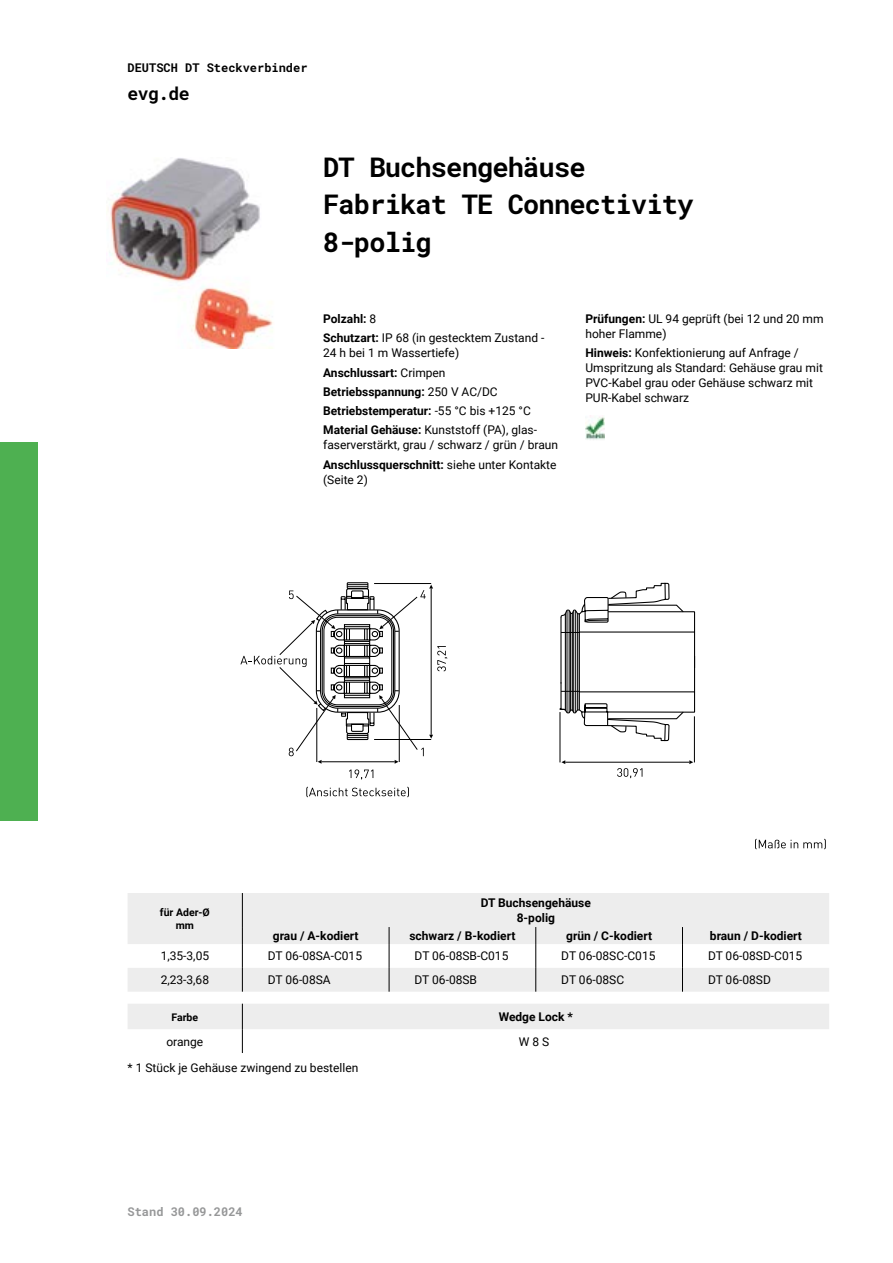
<style>
.page{position:relative;width:893px;height:1263px;background:#fff}
.page>*{position:absolute;margin:0;border:0;box-sizing:border-box;transform-origin:0 0}
.t1{font:700 27px/37.5px "Roboto Mono";letter-spacing:-.03em;color:#000}
.t2{font:700 18px "Roboto Mono";color:#000}
.t3{font:12px/19.2px "Roboto";color:#000}
.t4{font:700 12px/14.4px "Roboto";color:#000;text-align:center}
.t5{font:700 12px "Roboto Mono";color:#000}
.t6{font:700 12px "Roboto Mono";color:#969798}
.t7{font:700 10.5px/12.8px "Roboto";color:#000;text-align:center}
.s1{font-weight:700}
.s2{font-style:inherit}
</style>
<div class="page">
<div style="left:0;top:442px;width:893px;height:379px;background:#4eb051"></div>
<div style="left:38px;top:38px;width:855px;height:1187px;background:#fff"></div>
<svg style="left:755px;top:839px;width:71px;height:10px"></svg>
<div style="left:347px;top:582px;width:21px;height:7px;border:1px solid #000"></div>
<hr style="left:374px;top:583px;width:57px;height:1px;background:#000">
<svg style="left:559px;top:582px;width:137px;height:196px"></svg>
<svg style="left:306px;top:787px;width:103px;height:10px"></svg>
<svg style="left:240px;top:584px;width:208px;height:196px"></svg>
<img style="left:107px;top:158px;width:166px;height:191px">
<img style="left:585px;top:415px;width:19px;height:25px">
<svg style="left:128px;top:893px;width:701px;height:99px"></svg>
<svg style="left:128px;top:1004px;width:701px;height:49px"></svg>
<p class="t5" style="left:128px;top:60px;width:182px">DEUTSCH DT Steckverbinder</p>
<h2 class="t2" style="left:128px;top:80px;width:64px">evg.de</h2>
<h1 class="t1" style="left:323px;top:147px;width:372px">DT Buchsengehäuse<br>Fabrikat TE Connectivity<br>8-polig</h1>
<p class="t3" style="left:323px;top:309px;width:223px"><span class="s1">Polzahl:</span> 8<br><span class="s1">Schutzart:</span> IP 68 (in gestecktem Zustand -</p>
<p class="t3" style="left:323px;top:343px;width:215px">24 h bei 1 m Wassertiefe)<br><span class="s1">Anschlussart:</span> Crimpen<br><span class="s1">Betriebsspannung:</span> 250 V AC/DC<br><span class="s1">Betriebstemperatur:</span> -55 °C bis +125 °C<br><span class="s1">Material Gehäuse:</span> Kunststoff (PA), glas-</p>
<p class="t3" style="left:323px;top:435px;width:236px">faserverstärkt, grau / schwarz / grün / braun<br><span class="s1">Anschlussquerschnitt:</span> siehe unter Kontakte</p>
<p class="t3" style="left:323px;top:469px;width:46px">(Seite <span class="s2">2</span>)</p>
<p class="t3" style="left:585px;top:311px;width:240px;line-height:15px"><span class="s1">Prüfungen:</span> UL 94 geprüft (bei 12 und 20 mm hoher Flamme)</p>
<p class="t3" style="left:585px;top:345px;width:239px;line-height:15px"><span class="s1">Hinweis:</span> Konfektionierung auf Anfrage / Umspritzung als Standard: Gehäuse grau mit PVC-Kabel grau oder Gehäuse schwarz mit PUR-Kabel schwarz</p>
<p class="t7" style="left:160px;top:906px;width:51px">für Ader-Ø mm</p>
<p class="t4" style="left:481px;top:895px;width:111px">DT Buchsengehäuse<br>8-polig</p>
<p class="t4" style="left:273px;top:928px;width:87px">grau / A-kodiert</p>
<p class="t4" style="left:409px;top:928px;width:107px">schwarz / B-kodiert</p>
<p class="t4" style="left:566px;top:928px;width:87px">grün / C-kodiert</p>
<p class="t4" style="left:710px;top:928px;width:94px">braun / D-kodiert</p>
<p class="t3" style="left:161px;top:946px;width:50px">1,35-3,05</p>
<p class="t3" style="left:268px;top:946px;width:96px">DT 06-08SA-C015</p>
<p class="t3" style="left:415px;top:946px;width:95px">DT 06-08SB-C015</p>
<p class="t3" style="left:561px;top:946px;width:96px">DT 06-08SC-C015</p>
<p class="t3" style="left:708px;top:946px;width:96px">DT 06-08SD-C015</p>
<p class="t3" style="left:161px;top:970px;width:50px">2,23-3,68</p>
<p class="t3" style="left:268px;top:970px;width:64px">DT 06-08SA</p>
<p class="t3" style="left:415px;top:970px;width:64px">DT 06-08SB</p>
<p class="t3" style="left:561px;top:970px;width:64px">DT 06-08SC</p>
<p class="t3" style="left:708px;top:970px;width:64px">DT 06-08SD</p>
<p class="t7" style="left:172px;top:1010px;width:28px">Farbe</p>
<p class="t4" style="left:499px;top:1009px;width:76px">Wedge Lock *</p>
<p class="t3" style="left:166px;top:1031px;width:38px">orange</p>
<p class="t3" style="left:519px;top:1031px;width:32px">W 8 S</p>
<p class="t3" style="left:128px;top:1057px;width:232px">* 1 Stück je Gehäuse zwingend zu bestellen</p>
<p class="t6" style="left:128px;top:1203px;width:117px">Stand 30.09.2024</p>
</div>
